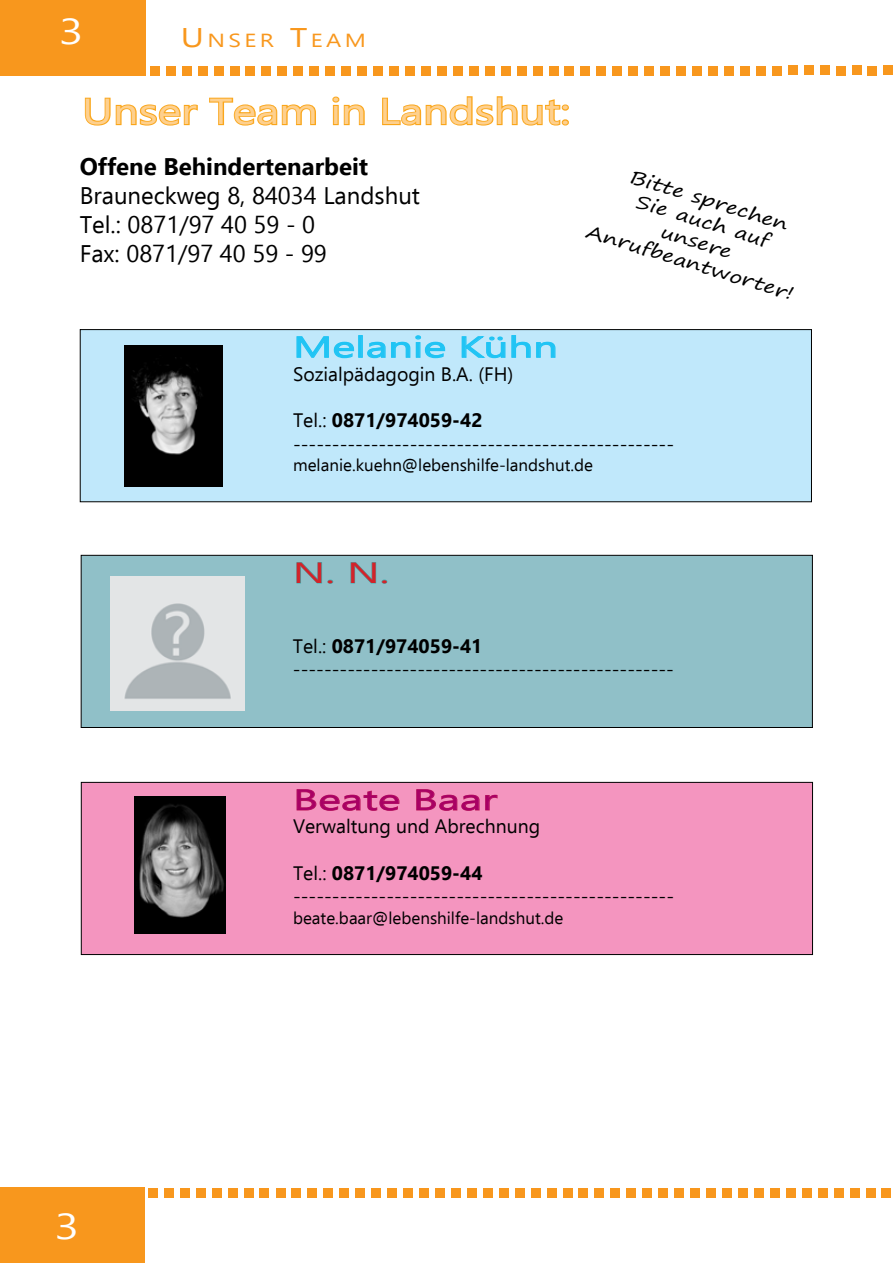
<style>
.page{position:relative;width:893px;height:1263px;background:#fff}
.page>*{position:absolute;margin:0;border:0;box-sizing:border-box;transform-origin:0 0}
.t1{font:36px "Ebrima";color:#fed08e;scale:1.25 1}
.t2{font:36px "Ebrima";color:#fff;scale:1.25 1}
.t3{font:29.1px "Ebrima";color:#20c4f4;scale:1.5 1}
.t4{font:29.1px "Ebrima";color:#a90064;scale:1.5 1}
.t5{font:29.1px "Ebrima";color:#d2232a;scale:1.5 1}
.t6{font:24px/28.8px "Ebrima";color:#000}
.t7{font:700 24px "Ebrima";color:#000}
.t8{font:19.5px/23.4px "Ebrima";color:#000}
.t9{font:18.9px "Ebrima";letter-spacing:.145em;color:#f8971d;scale:1.25 1}
.t10{font:18px/21.6px "Segoe Print";color:#000;text-align:center;scale:1.25 1}
.t11{font:16.95px "Ebrima";color:#000}
.s1{font-size:27px}
.s2{font-weight:700}
</style>
<div class="page">
<div style="left:0;top:0;width:146px;height:75px;background:#f8971d"></div>
<div style="left:150px;top:66px;width:9px;height:9px;background:#f8971d"></div>
<div style="left:166px;top:66px;width:9px;height:9px;background:#f8971d"></div>
<div style="left:182px;top:66px;width:9px;height:9px;background:#f8971d"></div>
<div style="left:198px;top:66px;width:9px;height:9px;background:#f8971d"></div>
<div style="left:214px;top:66px;width:9px;height:9px;background:#f8971d"></div>
<div style="left:230px;top:66px;width:9px;height:9px;background:#f8971d"></div>
<div style="left:246px;top:66px;width:9px;height:9px;background:#f8971d"></div>
<div style="left:262px;top:66px;width:9px;height:9px;background:#f8971d"></div>
<div style="left:278px;top:66px;width:9px;height:9px;background:#f8971d"></div>
<div style="left:294px;top:66px;width:9px;height:9px;background:#f8971d"></div>
<div style="left:310px;top:66px;width:9px;height:9px;background:#f8971d"></div>
<div style="left:326px;top:66px;width:9px;height:9px;background:#f8971d"></div>
<div style="left:342px;top:66px;width:9px;height:9px;background:#f8971d"></div>
<div style="left:358px;top:66px;width:9px;height:9px;background:#f8971d"></div>
<div style="left:373px;top:66px;width:10px;height:9px;background:#f8971d"></div>
<div style="left:389px;top:66px;width:10px;height:9px;background:#f8971d"></div>
<div style="left:405px;top:66px;width:10px;height:9px;background:#f8971d"></div>
<div style="left:421px;top:66px;width:10px;height:9px;background:#f8971d"></div>
<div style="left:437px;top:66px;width:9px;height:9px;background:#f8971d"></div>
<div style="left:453px;top:66px;width:9px;height:9px;background:#f8971d"></div>
<div style="left:533px;top:66px;width:9px;height:9px;background:#f8971d"></div>
<div style="left:549px;top:66px;width:9px;height:9px;background:#f8971d"></div>
<div style="left:565px;top:66px;width:9px;height:9px;background:#f8971d"></div>
<div style="left:581px;top:66px;width:9px;height:9px;background:#f8971d"></div>
<div style="left:469px;top:66px;width:9px;height:9px;background:#f8971d"></div>
<div style="left:485px;top:66px;width:9px;height:9px;background:#f8971d"></div>
<div style="left:501px;top:66px;width:9px;height:9px;background:#f8971d"></div>
<div style="left:517px;top:66px;width:9px;height:9px;background:#f8971d"></div>
<div style="left:597px;top:66px;width:9px;height:9px;background:#f8971d"></div>
<div style="left:676px;top:66px;width:10px;height:9px;background:#f8971d"></div>
<div style="left:692px;top:66px;width:10px;height:9px;background:#f8971d"></div>
<div style="left:708px;top:66px;width:10px;height:9px;background:#f8971d"></div>
<div style="left:724px;top:66px;width:9px;height:9px;background:#f8971d"></div>
<div style="left:613px;top:66px;width:9px;height:9px;background:#f8971d"></div>
<div style="left:629px;top:66px;width:9px;height:9px;background:#f8971d"></div>
<div style="left:645px;top:66px;width:9px;height:9px;background:#f8971d"></div>
<div style="left:660px;top:66px;width:10px;height:9px;background:#f8971d"></div>
<div style="left:740px;top:66px;width:9px;height:9px;background:#f8971d"></div>
<div style="left:756px;top:66px;width:9px;height:9px;background:#f8971d"></div>
<div style="left:772px;top:66px;width:9px;height:9px;background:#f8971d"></div>
<div style="left:788px;top:66px;width:9px;height:9px;background:#f8971d"></div>
<div style="left:804px;top:66px;width:9px;height:9px;background:#f8971d"></div>
<div style="left:820px;top:66px;width:9px;height:9px;background:#f8971d"></div>
<div style="left:836px;top:66px;width:9px;height:9px;background:#f8971d"></div>
<div style="left:852px;top:66px;width:9px;height:9px;background:#f8971d"></div>
<div style="left:868px;top:66px;width:9px;height:9px;background:#f8971d"></div>
<div style="left:884px;top:65px;width:9px;height:10px;background:#f8971d"></div>
<div style="left:0;top:1188px;width:145px;height:75px;background:#f8971d"></div>
<div style="left:148px;top:1188px;width:9px;height:9px;background:#f8971d"></div>
<div style="left:164px;top:1188px;width:9px;height:9px;background:#f8971d"></div>
<div style="left:180px;top:1188px;width:9px;height:9px;background:#f8971d"></div>
<div style="left:196px;top:1188px;width:9px;height:9px;background:#f8971d"></div>
<div style="left:212px;top:1188px;width:9px;height:9px;background:#f8971d"></div>
<div style="left:228px;top:1188px;width:9px;height:9px;background:#f8971d"></div>
<div style="left:244px;top:1188px;width:9px;height:9px;background:#f8971d"></div>
<div style="left:260px;top:1188px;width:9px;height:9px;background:#f8971d"></div>
<div style="left:276px;top:1188px;width:9px;height:9px;background:#f8971d"></div>
<div style="left:292px;top:1188px;width:9px;height:9px;background:#f8971d"></div>
<div style="left:308px;top:1188px;width:9px;height:9px;background:#f8971d"></div>
<div style="left:324px;top:1188px;width:9px;height:9px;background:#f8971d"></div>
<div style="left:340px;top:1188px;width:9px;height:9px;background:#f8971d"></div>
<div style="left:356px;top:1188px;width:9px;height:9px;background:#f8971d"></div>
<div style="left:372px;top:1188px;width:9px;height:9px;background:#f8971d"></div>
<div style="left:387px;top:1188px;width:10px;height:9px;background:#f8971d"></div>
<div style="left:403px;top:1188px;width:10px;height:9px;background:#f8971d"></div>
<div style="left:419px;top:1188px;width:10px;height:9px;background:#f8971d"></div>
<div style="left:435px;top:1188px;width:10px;height:9px;background:#f8971d"></div>
<div style="left:451px;top:1188px;width:9px;height:9px;background:#f8971d"></div>
<div style="left:531px;top:1188px;width:9px;height:9px;background:#f8971d"></div>
<div style="left:547px;top:1188px;width:9px;height:9px;background:#f8971d"></div>
<div style="left:563px;top:1188px;width:9px;height:9px;background:#f8971d"></div>
<div style="left:579px;top:1188px;width:9px;height:9px;background:#f8971d"></div>
<div style="left:467px;top:1188px;width:9px;height:9px;background:#f8971d"></div>
<div style="left:483px;top:1188px;width:9px;height:9px;background:#f8971d"></div>
<div style="left:499px;top:1188px;width:9px;height:9px;background:#f8971d"></div>
<div style="left:515px;top:1188px;width:9px;height:9px;background:#f8971d"></div>
<div style="left:595px;top:1188px;width:9px;height:9px;background:#f8971d"></div>
<div style="left:674px;top:1188px;width:10px;height:9px;background:#f8971d"></div>
<div style="left:690px;top:1188px;width:10px;height:9px;background:#f8971d"></div>
<div style="left:706px;top:1188px;width:10px;height:9px;background:#f8971d"></div>
<div style="left:722px;top:1188px;width:10px;height:9px;background:#f8971d"></div>
<div style="left:611px;top:1188px;width:9px;height:9px;background:#f8971d"></div>
<div style="left:627px;top:1188px;width:9px;height:9px;background:#f8971d"></div>
<div style="left:643px;top:1188px;width:9px;height:9px;background:#f8971d"></div>
<div style="left:659px;top:1188px;width:9px;height:9px;background:#f8971d"></div>
<div style="left:738px;top:1188px;width:9px;height:9px;background:#f8971d"></div>
<div style="left:754px;top:1188px;width:9px;height:9px;background:#f8971d"></div>
<div style="left:770px;top:1188px;width:9px;height:9px;background:#f8971d"></div>
<div style="left:786px;top:1188px;width:9px;height:9px;background:#f8971d"></div>
<div style="left:802px;top:1188px;width:9px;height:9px;background:#f8971d"></div>
<div style="left:818px;top:1188px;width:9px;height:9px;background:#f8971d"></div>
<div style="left:834px;top:1188px;width:9px;height:9px;background:#f8971d"></div>
<div style="left:850px;top:1188px;width:9px;height:9px;background:#f8971d"></div>
<div style="left:866px;top:1188px;width:9px;height:9px;background:#f8971d"></div>
<div style="left:882px;top:1188px;width:9px;height:9px;background:#f8971d"></div>
<div style="left:81px;top:782px;width:732px;height:173px;background:#f495bf;border:1px solid #000"></div>
<div style="left:80px;top:329px;width:732px;height:173px;background:#c0e8fb;border:1px solid #000"></div>
<svg style="left:296px;top:336px;width:59px;height:23px"></svg>
<div style="left:358px;top:335px;width:5px;height:23px;border:1px solid #20c4f4"></div>
<svg style="left:367px;top:335px;width:79px;height:24px"></svg>
<svg style="left:461px;top:335px;width:95px;height:24px"></svg>
<svg style="left:296px;top:789px;width:104px;height:22px"></svg>
<svg style="left:416px;top:789px;width:82px;height:22px"></svg>
<svg style="left:84px;top:97px;width:114px;height:29px"></svg>
<svg style="left:209px;top:97px;width:107px;height:29px"></svg>
<svg style="left:332px;top:96px;width:33px;height:30px"></svg>
<svg style="left:382px;top:96px;width:187px;height:30px"></svg>
<img style="left:134px;top:796px;width:92px;height:137px">
<img style="left:125px;top:345px;width:97px;height:141px">
<div style="left:81px;top:555px;width:732px;height:173px;background:#90c0c8;border:1px solid #000"></div>
<svg style="left:296px;top:562px;width:38px;height:22px"></svg>
<svg style="left:350px;top:562px;width:38px;height:22px"></svg>
<img style="left:111px;top:576px;width:134px;height:135px">
<h1 class="t2" style="left:59px;top:5px;width:21px">3</h1>
<p class="t9" style="left:181px;top:26px;width:150px"><span class="s1">U</span>NSER <span class="s1">T</span>EAM</p>
<h1 class="t1" style="left:82px;top:85px;width:392px">Unser Team in Landshut:</h1>
<p class="t7" style="left:80px;top:148px;width:290px">Offene Behindertenarbeit</p>
<p class="t6" style="left:80px;top:181px;width:342px">Brauneckweg 8, 84034 Landshut<br>Tel.: 0871/97 40 59 - 0<br>Fax: 0871/97 40 59 - 99</p>
<p class="t10" style="left:634px;top:166px;width:133px;rotate:17deg">Bitte sprechen<br>Sie auch auf</p>
<p class="t10" style="left:590px;top:220px;width:174px;rotate:17deg">Anrufbeantworter!</p>
<p class="t10" style="left:665px;top:220px;width:60px;rotate:17deg">unsere</p>
<h2 class="t3" style="left:293px;top:325px;width:178px">Melanie Kühn</h2>
<p class="t8" style="left:293px;top:361px;width:222px">Sozialpädagogin B.A. (FH)</p>
<p class="t8" style="left:293px;top:408px;width:383px">Tel.: <span class="s2">0871/974059-42 </span>-------------------------------------------------</p>
<p class="t11" style="left:293px;top:452px;width:302px">melanie.kuehn@lebenshilfe-landshut.de</p>
<h2 class="t5" style="left:293px;top:551px;width:66px">N. N.</h2>
<p class="t8" style="left:293px;top:634px;width:383px">Tel.: <span class="s2">0871/974059-41 </span>-------------------------------------------------</p>
<h1 class="t2" style="left:55px;top:1200px;width:21px">3</h1>
<h2 class="t4" style="left:293px;top:778px;width:138px">Beate Baar</h2>
<p class="t8" style="left:293px;top:814px;width:249px">Verwaltung und Abrechnung</p>
<p class="t8" style="left:293px;top:861px;width:383px">Tel.: <span class="s2">0871/974059-44 </span>-------------------------------------------------</p>
<p class="t11" style="left:293px;top:905px;width:272px">beate.baar@lebenshilfe-landshut.de</p>
</div>
